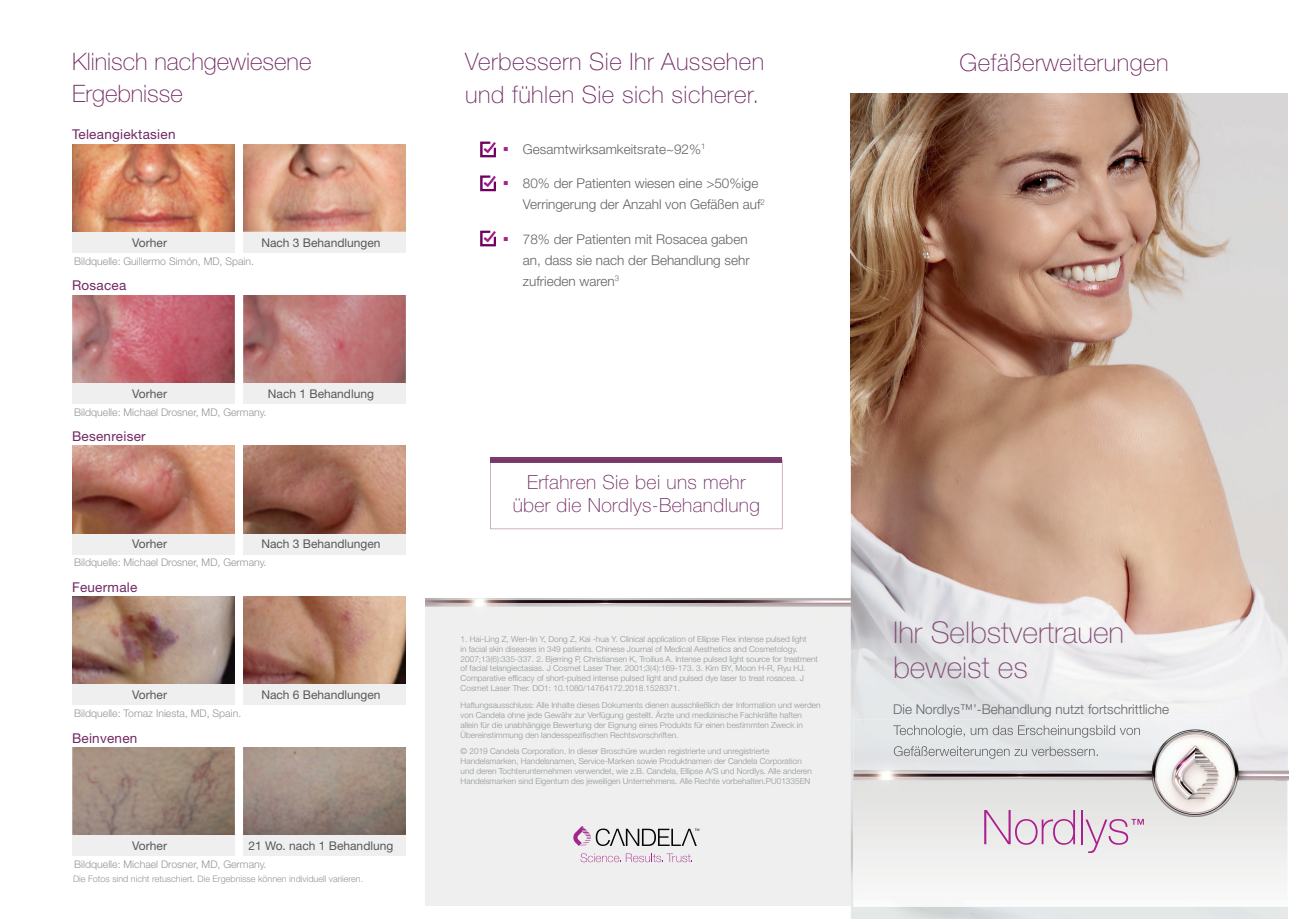
<style>
.page{position:relative;width:1289px;height:919px;background:#fff}
.page>*{position:absolute;margin:0;border:0;box-sizing:border-box;transform-origin:0 0}
.t1{font:100 30px/34.5px "Helvetica Neue LT Std";color:#844e77}
.t2{font:100 24px/33px "Helvetica Neue LT Std";letter-spacing:.02em;color:#702862}
.t3{font:100 24px/31.5px "Helvetica Neue LT Std";color:#702862}
.t4{font:100 19.5px/22.8px "Helvetica Neue LT Std";letter-spacing:.02em;color:#702862;text-align:center}
.t5{font:300 13.5px/21px "Helvetica Neue LT Std";color:#636366}
.t6{font:13.5px "Helvetica Neue LT Std";letter-spacing:.02em;color:#702862}
.t7{font:12px "Helvetica Neue LT Std";color:#57585a}
.t8{font:300 10.5px "Helvetica Neue LT Std";color:#939598}
.t9{font:300 9px "Helvetica Neue LT Std";color:#939598}
.t10{font:300 8.25px/9.9px "Helvetica Neue LT Std";color:#939598}
.s1{color:#a6228c}
</style>
<div class="page">
<img style="left:243px;top:144px;width:162px;height:88px">
<img style="left:72px;top:144px;width:162px;height:88px">
<div style="left:72px;top:232px;width:162px;height:20px;background:#eeefee"></div>
<div style="left:243px;top:232px;width:162px;height:20px;background:#eeefee"></div>
<img style="left:243px;top:295px;width:162px;height:87px">
<img style="left:72px;top:295px;width:162px;height:88px">
<div style="left:72px;top:383px;width:162px;height:20px;background:#eeefee"></div>
<div style="left:243px;top:383px;width:162px;height:20px;background:#eeefee"></div>
<img style="left:243px;top:446px;width:162px;height:87px">
<img style="left:72px;top:446px;width:162px;height:87px">
<div style="left:72px;top:534px;width:162px;height:20px;background:#eeefee"></div>
<div style="left:243px;top:534px;width:162px;height:20px;background:#eeefee"></div>
<img style="left:243px;top:596px;width:162px;height:88px">
<img style="left:72px;top:596px;width:162px;height:88px">
<div style="left:72px;top:684px;width:162px;height:21px;background:#eeefee"></div>
<div style="left:243px;top:684px;width:162px;height:21px;background:#eeefee"></div>
<img style="left:243px;top:747px;width:162px;height:88px">
<img style="left:72px;top:747px;width:162px;height:88px">
<div style="left:72px;top:835px;width:162px;height:20px;background:#eeefee"></div>
<div style="left:243px;top:835px;width:162px;height:20px;background:#eeefee"></div>
<div style="left:426px;top:600px;width:424px;height:305px;background:#eeefee"></div>
<img style="left:426px;top:598px;width:424px;height:9px">
<hr style="left:490px;top:457px;width:292px;height:3px;background:#793c6c">
<svg style="left:490px;top:460px;width:292px;height:69px"></svg>
<svg style="left:480px;top:142px;width:16px;height:15px"></svg>
<svg style="left:480px;top:175px;width:16px;height:16px"></svg>
<svg style="left:480px;top:230px;width:16px;height:16px"></svg>
<svg style="left:580px;top:853px;width:112px;height:9px"></svg>
<svg style="left:573px;top:826px;width:126px;height:20px"></svg>
<img style="left:850px;top:94px;width:389px;height:670px">
<img style="left:1239px;top:94px;width:48px;height:625px">
<img style="left:850px;top:764px;width:48px;height:154px">
<img style="left:853px;top:719px;width:435px;height:187px">
<img style="left:853px;top:778px;width:433px;height:121px">
<img style="left:893px;top:725px;width:247px;height:12px">
<img style="left:893px;top:746px;width:204px;height:12px">
<svg style="left:984px;top:810px;width:90px;height:34px;background:#dec6d8"></svg>
<hr style="left:1081px;top:810px;width:1px;height:34px;background:#ab208e">
<svg style="left:1085px;top:818px;width:58px;height:35px;background:#e2cfdd"></svg>
<h2 class="t3" style="left:72px;top:46px;width:241px">Klinisch nachgewiesene<br>Ergebnisse</h2>
<h3 class="t6" style="left:72px;top:127px;width:105px">Teleangiektasien</h3>
<h3 class="t7" style="left:132px;top:235px;width:36px">Vorher</h3>
<h3 class="t7" style="left:261px;top:235px;width:121px">Nach 3 Behandlungen</h3>
<p class="t8" style="left:74px;top:254px;width:181px">Bildquelle: Guillermo Simón, MD, Spain.</p>
<h3 class="t6" style="left:72px;top:277px;width:56px">Rosacea</h3>
<h3 class="t7" style="left:132px;top:386px;width:36px">Vorher</h3>
<h3 class="t7" style="left:268px;top:386px;width:108px">Nach 1 Behandlung</h3>
<p class="t8" style="left:74px;top:405px;width:194px">Bildquelle: Michael Drosner, MD, Germany.</p>
<h3 class="t6" style="left:72px;top:428px;width:75px">Besenreiser</h3>
<h3 class="t7" style="left:132px;top:537px;width:36px">Vorher</h3>
<h3 class="t7" style="left:261px;top:537px;width:121px">Nach 3 Behandlungen</h3>
<p class="t8" style="left:74px;top:556px;width:194px">Bildquelle: Michael Drosner, MD, Germany.</p>
<h3 class="t6" style="left:72px;top:579px;width:67px">Feuermale</h3>
<h3 class="t7" style="left:132px;top:687px;width:36px">Vorher</h3>
<h3 class="t7" style="left:261px;top:687px;width:121px">Nach 6 Behandlungen</h3>
<p class="t8" style="left:74px;top:707px;width:168px">Bildquelle: Tomaz Iniesta, MD, Spain.</p>
<h3 class="t6" style="left:72px;top:730px;width:67px">Beinvenen</h3>
<h3 class="t7" style="left:132px;top:838px;width:36px">Vorher</h3>
<h3 class="t7" style="left:248px;top:838px;width:146px">21 Wo. nach 1 Behandlung</h3>
<p class="t8" style="left:74px;top:857px;width:194px">Bildquelle: Michael Drosner, MD, Germany.</p>
<p class="t9" style="left:73px;top:873px;width:292px">Die Fotos sind nicht retuschiert. Die Ergebnisse können individuell variieren.</p>
<h2 class="t2" style="left:465px;top:45px;width:300px">Verbessern Sie Ihr Aussehen und fühlen Sie sich sicherer.</h2>
<h3 class="t5" style="left:502px;top:138px;width:204px"><span class="s1">▪</span> Gesamtwirksamkeitsrate~92%<sup>1</sup></h3>
<h3 class="t5" style="left:523px;top:173px;width:243px;text-indent:-20px"><span class="s1">▪</span> 80% der Patienten wiesen eine &gt;50%ige<br>Verringerung der Anzahl von Gefäßen auf<sup>2</sup></h3>
<h3 class="t5" style="left:523px;top:228px;width:228px;text-indent:-20px"><span class="s1">▪</span> 78% der Patienten mit Rosacea gaben an, dass sie nach der Behandlung sehr zufrieden waren<sup>3</sup></h3>
<h3 class="t4" style="left:512px;top:471px;width:249px">Erfahren Sie bei uns mehr über die Nordlys-Behandlung</h3>
<p class="t10" style="left:460px;top:633px;width:359px">1. Hai-Ling Z, Wen-lin Y, Dong Z, Kai -hua Y. Clinical application of Ellipse Flex intense pulsed light<br>in facial skin diseases in 349 patients. Chinese Journal of Medical Aesthetics and Cosmetology.<br>2007;13(6):335-337. 2. Bjerring P, Christiansen K, Troilius A. Intense pulsed light source for treatment of facial telangiectasias. J Cosmet Laser Ther. 2001;3(4):169-173. 3. Kim BY, Moon H-R, Ryu HJ.<br>Comparative efficacy of short-pulsed intense pulsed light and pulsed dye laser to treat rosacea. J Cosmet Laser Ther. DO1: 10.1080/14764172.2018.1528371.</p>
<p class="t10" style="left:460px;top:699px;width:361px">Haftungsausschluss: Alle Inhalte dieses Dokuments dienen ausschließlich der Information und werden von Candela ohne jede Gewähr zur Verfügung gestellt. Ärzte und medizinische Fachkräfte haften allein für die unabhängige Bewertung der Eignung eines Produkts für einen bestimmten Zweck in Übereinstimmung den landesspezifischen Rechtsvorschriften.</p>
<p class="t10" style="left:460px;top:746px;width:353px">© 2019 Candela Corporation. In dieser Broschüre wurden registrierte und unregistrierte Handelsmarken, Handelsnamen, Service-Marken sowie Produktnamen der Candela Corporation und deren Tochterunternehmen verwendet, wie z.B. Candela, Ellipse A/S und Nordlys. Alle anderen Handelsmarken sind Eigentum des jeweiligen Unternehmens. Alle Rechte vorbehalten.PU01335EN</p>
<h2 class="t2" style="left:959px;top:46px;width:210px">Gefäßerweiterungen</h2>
<h1 class="t1" style="left:893px;top:615px;width:232px">Ihr Selbstvertrauen beweist es</h1>
<h3 class="t5" style="left:893px;top:698px;width:277px">Die Nordlys™’-Behandlung nutzt fortschrittliche</h3>
</div>
